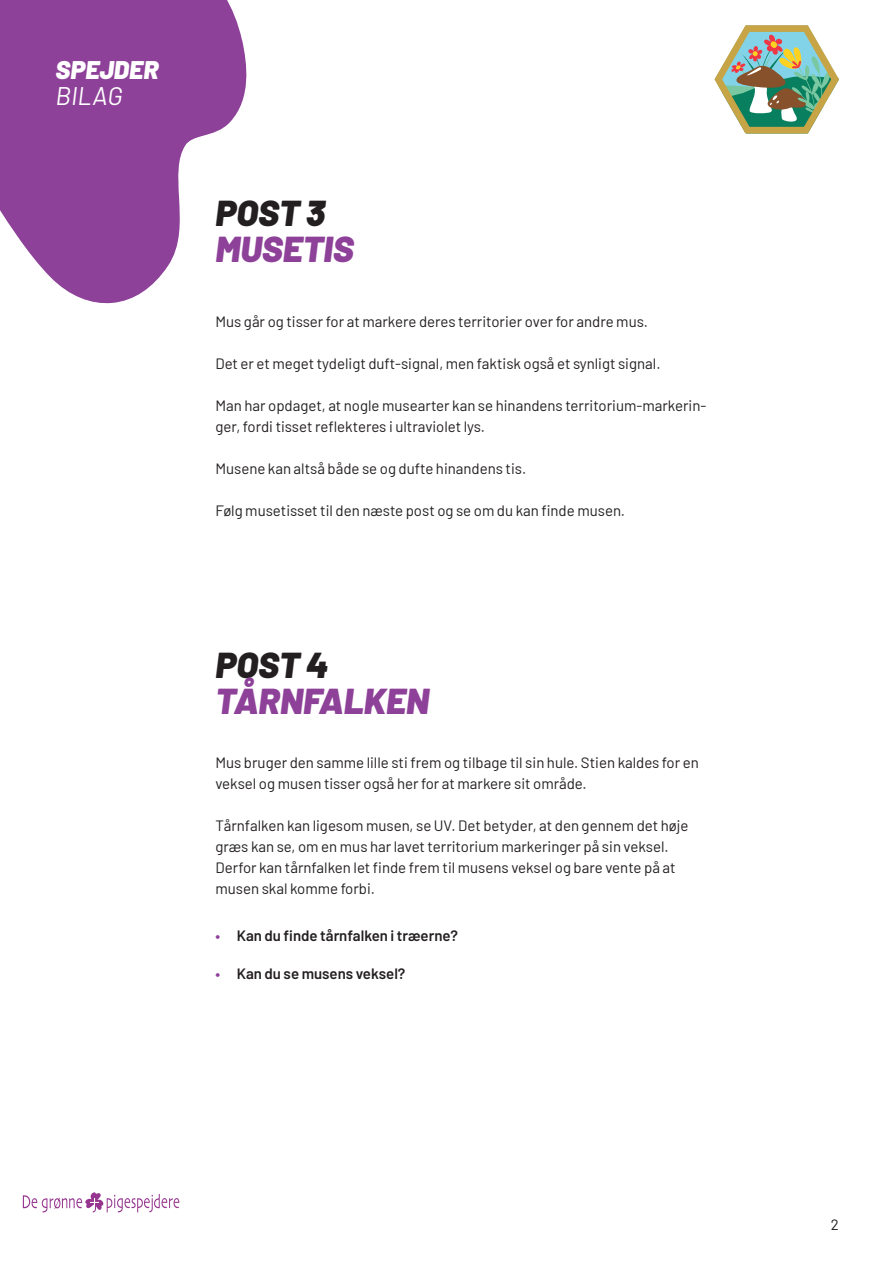
<style>
.page{position:relative;width:893px;height:1263px;background:#fff}
.page>*{position:absolute;margin:0;border:0;box-sizing:border-box;transform-origin:0 0}
.Overskrift{font:italic 900 36px "Barlow";color:#8d4198}
.Overskrift-2{font:italic 900 36px "Barlow";color:#231f20}
.t1{font:italic 900 25.5px "Barlow";color:#fff}
.t2{font:italic 25.5px "Barlow";color:#fff}
.Brødtekst{font:15px/21px "Barlow";color:#231f20}
.t3{font:600 15px "Barlow";color:#231f20}
.s1{color:#8d4198}
</style>
<div class="page">
<svg style="left:0;top:0;width:247px;height:304px;fill:#8d4198"></svg>
<svg style="left:23px;top:1192px;width:156px;height:20px"></svg>
<svg style="left:714px;top:25px;width:125px;height:109px"></svg>
<h2 class="t1" style="left:56px;top:51px;width:104px">SPEJDER</h2>
<h2 class="t2" style="left:56px;top:77px;width:68px">BILAG</h2>
<p class="Overskrift-2" style="left:215px;top:186px;width:111px">POST 3</p>
<p class="Overskrift" style="left:215px;top:222px;width:140px">MUSETIS</p>
<p class="Brødtekst" style="left:215px;top:310px;width:434px">Mus går og tisser for at markere deres territorier over for andre mus.</p>
<p class="Brødtekst" style="left:215px;top:352px;width:447px">Det er et meget tydeligt duft-signal, men faktisk også et synligt signal.</p>
<p class="Brødtekst" style="left:215px;top:394px;width:492px">Man har opdaget, at nogle musearter kan se hinandens territorium-markerin&shy;ger, fordi tisset reflekteres i ultraviolet lys.</p>
<p class="Brødtekst" style="left:215px;top:457px;width:312px">Musene kan altså både se og dufte hinandens tis.</p>
<p class="Brødtekst" style="left:215px;top:499px;width:411px">Følg musetisset til den næste post og se om du kan finde musen.</p>
<p class="Overskrift-2" style="left:215px;top:638px;width:114px">POST 4</p>
<p class="Overskrift" style="left:215px;top:674px;width:215px">TÅRNFALKEN</p>
<p class="Brødtekst" style="left:215px;top:751px;width:485px">Mus bruger den samme lille sti frem og tilbage til sin hule. Stien kaldes for en veksel og musen tisser også her for at markere sit område.</p>
<p class="Brødtekst" style="left:215px;top:814px;width:474px">Tårnfalken kan ligesom musen, se UV. Det betyder, at den gennem det høje græs kan se, om en mus har lavet territorium markeringer på sin veksel.<br>Derfor kan tårnfalken let finde frem til musens veksel og bare vente på at musen skal komme forbi.</p>
<p class="t3" style="left:215px;top:924px;width:244px"><span class="s1">•</span> Kan du finde tårnfalken i træerne?</p>
<p class="t3" style="left:215px;top:962px;width:191px"><span class="s1">•</span> Kan du se musens veksel?</p>
<p class="Brødtekst" style="left:831px;top:1213px;width:10px">2</p>
</div>
